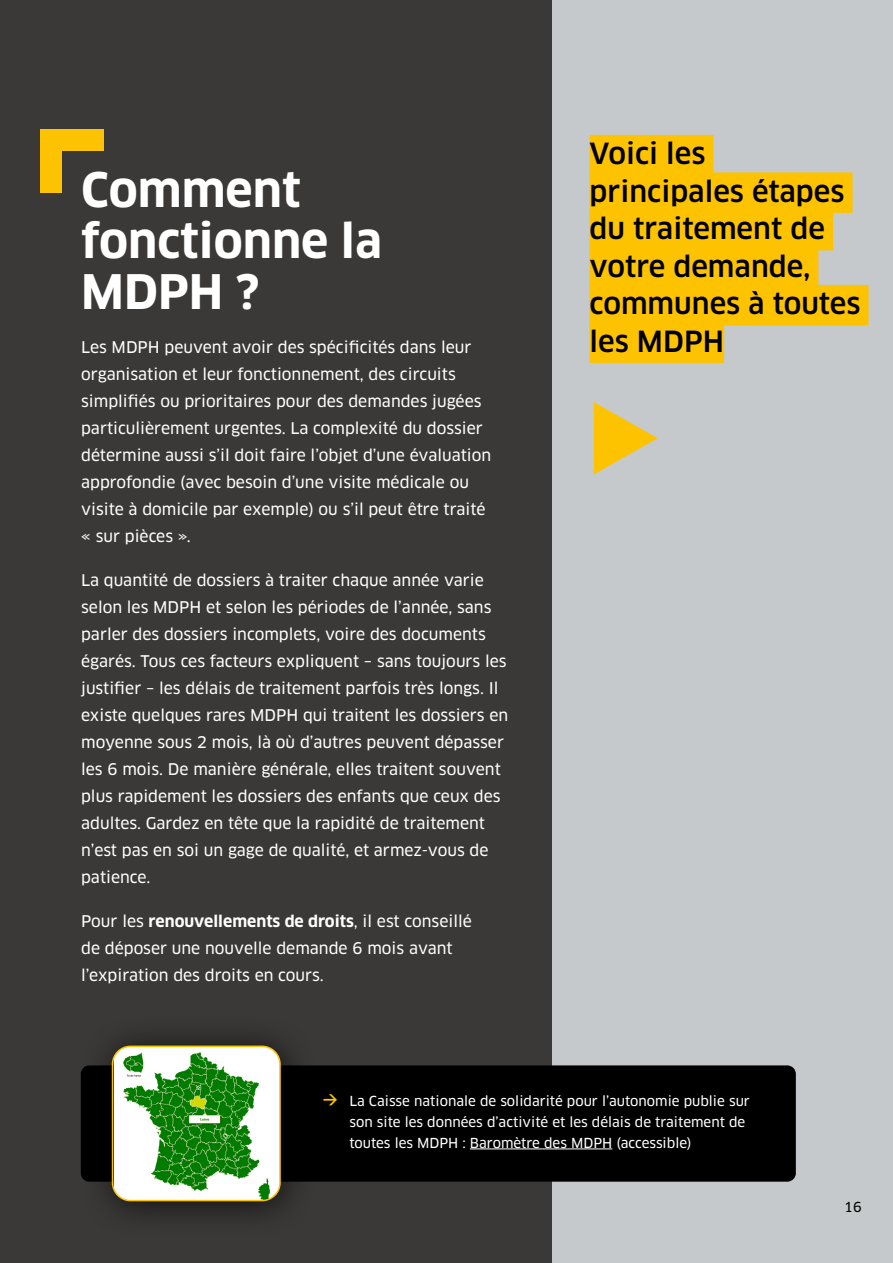
<style>
.page{position:relative;width:893px;height:1263px;background:#fff}
.page>*{position:absolute;margin:0;border:0;box-sizing:border-box;transform-origin:0 0}
.t1{font:700 46.5px/51px "Clan OT";color:#fff}
.t2{font:500 28.5px/37.5px "Clan OT";color:#000}
.t3{font:15.75px/27px "Clan OT News";color:#fff}
.t4{font:700 15.75px "Clan OT";color:#fff}
.t5{font:13.5px/21px "Clan OT News";color:#fff}
.t6{font:13.5px "Clan OT News";color:#000}
.s1{font-family:"Clan OT News";font-weight:400}
</style>
<div class="page">
<div style="left:0;top:0;width:553px;height:1263px;background:#3a3938"></div>
<div style="left:553px;top:0;width:340px;height:1263px;background:#c5c9cb"></div>
<div style="left:40px;top:129px;width:22px;height:64px;background:#fdc300"></div>
<div style="left:40px;top:129px;width:64px;height:21px;background:#fdc300"></div>
<div style="left:81px;top:1065px;width:715px;height:117px;background:#000;border-radius:9px"></div>
<hr style="left:470px;top:1149px;width:142px;height:1px;background:#fff">
<div style="left:82px;top:1015px;width:235px;height:223px;background:#000;opacity:.75"></div>
<img style="left:114px;top:1046px;width:166px;height:154px">
<div style="left:112px;top:1045px;width:169px;height:156px;border:2px solid #fdc300;border-radius:18px"></div>
<svg style="left:594px;top:402px;width:64px;height:72px"></svg>
<div style="left:590px;top:135px;width:123px;height:40px;background:#fdc300"></div>
<div style="left:590px;top:172px;width:262px;height:41px;background:#fdc300"></div>
<div style="left:590px;top:210px;width:243px;height:40px;background:#fdc300"></div>
<div style="left:590px;top:247px;width:228px;height:41px;background:#fdc300"></div>
<div style="left:590px;top:285px;width:278px;height:40px;background:#fdc300"></div>
<div style="left:590px;top:322px;width:134px;height:41px;background:#fdc300"></div>
<h1 class="t1" style="left:81px;top:165px;width:302px">Comment fonctionne la<br>MDPH ?</h1>
<p class="t3" style="left:81px;top:334px;width:412px">Les MDPH peuvent avoir des spécificités dans leur organisation et leur fonctionnement, des circuits simplifiés ou prioritaires pour des demandes jugées particulièrement urgentes. La complexité du dossier détermine aussi s’il doit faire l’objet d’une évaluation approfondie (avec besoin d’une visite médicale ou visite à domicile par exemple) ou s’il peut être traité « sur pièces ».</p>
<p class="t3" style="left:81px;top:567px;width:429px">La quantité de dossiers à traiter chaque année varie selon les MDPH et selon les périodes de l’année, sans parler des dossiers incomplets, voire des documents égarés. Tous ces facteurs expliquent – sans toujours les justifier – les délais de traitement parfois très longs. Il existe quelques rares MDPH qui traitent les dossiers en moyenne sous 2 mois, là où d’autres peuvent dépasser les 6 mois. De manière générale, elles traitent souvent plus rapidement les dossiers des enfants que ceux des adultes. Gardez en tête que la rapidité de traitement n’est pas en soi un gage de qualité, et armez-vous de patience.</p>
<p class="t4" style="left:81px;top:912px;width:392px"><span class="s1">Pour les</span> renouvellements de droits<span class="s1">, il est conseillé</span></p>
<p class="t3" style="left:81px;top:935px;width:373px">de déposer une nouvelle demande 6 mois avant l’expiration des droits en cours.</p>
<h2 class="t2" style="left:590px;top:135px;width:272px">Voici les principales étapes du traitement de votre demande, communes à toutes les MDPH</h2>
<p class="t5" style="left:349px;top:1090px;width:402px">La Caisse nationale de solidarité pour l’autonomie publie sur son site les données d’activité et les délais de traitement de toutes les MDPH : Baromètre des MDPH (accessible)</p>
<p class="t6" style="left:844px;top:1199px;width:19px">16</p>
</div>
